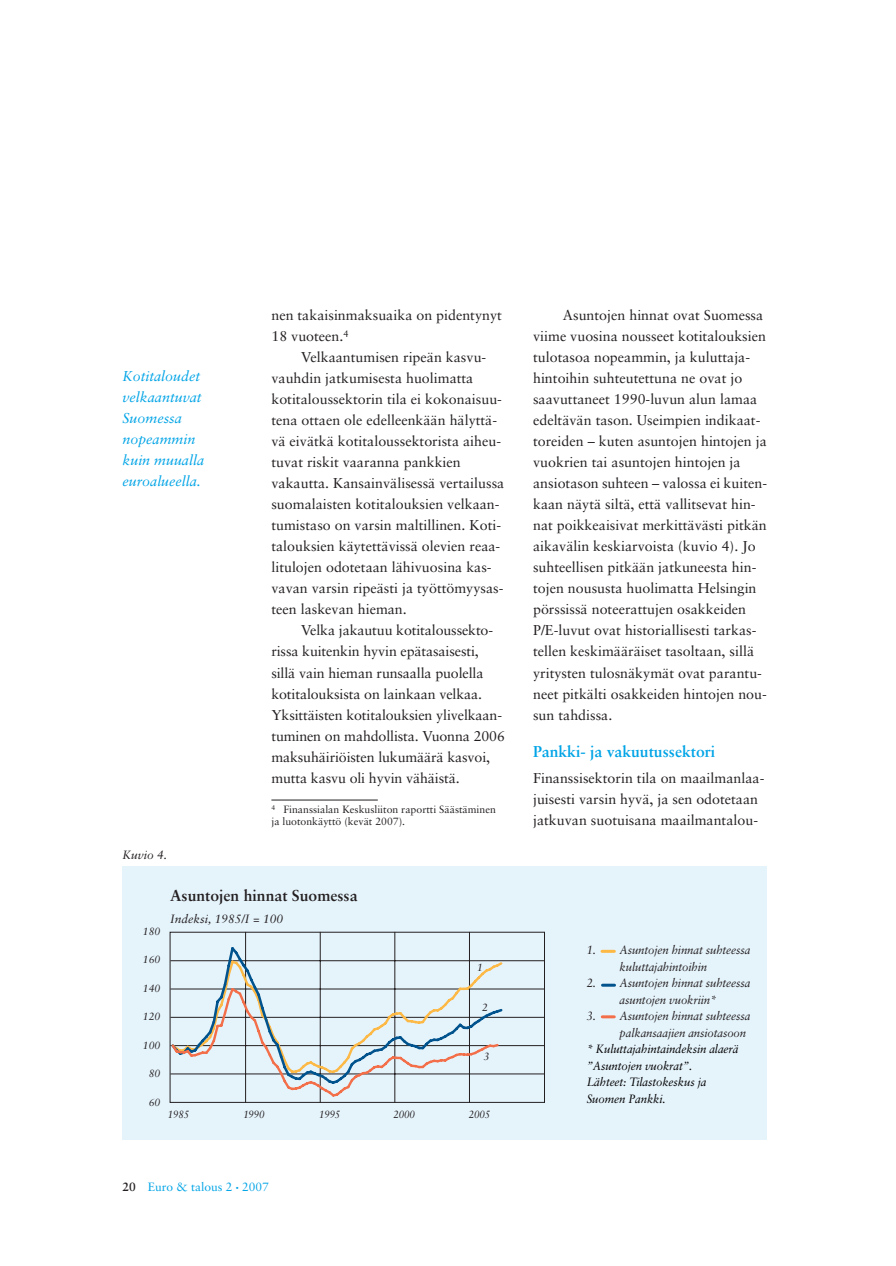
<style>
.page{position:relative;width:896px;height:1266px;background:#fff}
.page>*{position:absolute;margin:0;border:0;box-sizing:border-box;transform-origin:0 0}
.t1{font:700 15.75px "Sabon";color:#00a4e6}
.t2{font:700 15.75px "Sabon";color:#231f20}
.t3{font:14.25px/21px "Sabon";color:#231f20}
.t4{font:italic 14.25px/21px "Sabon";color:#00a4e6}
.t5{font:italic 12px/16.5px "Sabon";letter-spacing:-.01em;color:#231f20;scale:.95 1}
.t6{font:italic 12px "Sabon";letter-spacing:-.01em;color:#000;scale:.95 1}
.t7{font:italic 12px "Sabon";letter-spacing:-.01em;color:#231f20}
.t8{font:12px "Sabon";color:#00a4e6}
.t9{font:10.5px/12px "Sabon";color:#231f20}
.t10{font:italic 10.5px "Sabon";letter-spacing:-.025em;color:#231f20}
.t11{font:italic 10.5px "Sabon";letter-spacing:-.025em;color:#231f20;scale:.94 1}
.s1{font-weight:700;color:#231f20}
.s2{font-size:6px}
</style>
<div class="page">
<hr style="left:271px;top:799px;width:107px;height:1px;background:#231f20">
<div style="left:122px;top:866px;width:645px;height:273px;background:#e5f3fb"></div>
<svg style="left:602px;top:949px;width:12px;height:3px"></svg>
<svg style="left:602px;top:983px;width:12px;height:3px"></svg>
<svg style="left:602px;top:1015px;width:12px;height:3px"></svg>
<hr style="left:171px;top:1073px;width:373px;height:1px;background:#231f20">
<hr style="left:171px;top:1045px;width:373px;height:1px;background:#231f20">
<hr style="left:171px;top:1017px;width:373px;height:1px;background:#231f20">
<hr style="left:171px;top:988px;width:373px;height:1px;background:#231f20">
<hr style="left:171px;top:960px;width:373px;height:1px;background:#231f20">
<hr style="left:245px;top:932px;width:1px;height:170px;background:#231f20">
<hr style="left:320px;top:932px;width:1px;height:170px;background:#231f20">
<hr style="left:394px;top:932px;width:1px;height:170px;background:#231f20">
<hr style="left:469px;top:932px;width:1px;height:170px;background:#231f20">
<svg style="left:169px;top:958px;width:335px;height:140px"></svg>
<p class="t4" style="left:122px;top:367px;width:83px">Kotitaloudet velkaantuvat<br>Suomessa nopeammin kuin muualla euroalueella.</p>
<p class="t7" style="left:122px;top:849px;width:46px">Kuvio 4.</p>
<p class="t3" style="left:271px;top:306px;width:232px">nen takaisinmaksuaika on pidentynyt</p>
<p class="t3" style="left:271px;top:327px;width:79px">18 vuoteen.<sup>4</sup></p>
<p class="t3" style="left:301px;top:348px;width:187px">Velkaantumisen ripeän kasvu-</p>
<p class="t3" style="left:271px;top:369px;width:203px">vauhdin jatkumisesta huolimatta</p>
<p class="t3" style="left:271px;top:390px;width:232px">kotitaloussektorin tila ei kokonaisuu-</p>
<p class="t3" style="left:271px;top:411px;width:227px">tena ottaen ole edelleenkään hälyttä-</p>
<p class="t3" style="left:271px;top:432px;width:231px">vä eivätkä kotitaloussektorista aiheu-</p>
<p class="t3" style="left:271px;top:453px;width:191px">tuvat riskit vaaranna pankkien</p>
<p class="t3" style="left:271px;top:474px;width:234px">vakautta. Kansainvälisessä vertailussa</p>
<p class="t3" style="left:271px;top:495px;width:230px">suomalaisten kotitalouksien velkaan-</p>
<p class="t3" style="left:271px;top:516px;width:231px">tumistaso on varsin maltillinen. Koti-</p>
<p class="t3" style="left:271px;top:537px;width:230px">talouksien käytettävissä olevien reaa-</p>
<p class="t3" style="left:271px;top:558px;width:222px">litulojen odotetaan lähivuosina kas-</p>
<p class="t3" style="left:271px;top:579px;width:233px">vavan varsin ripeästi ja työttömyysas-</p>
<p class="t3" style="left:271px;top:600px;width:137px">teen laskevan hieman.</p>
<p class="t3" style="left:301px;top:621px;width:193px">Velka jakautuu kotitaloussekto-</p>
<p class="t3" style="left:271px;top:642px;width:209px">rissa kuitenkin hyvin epätasaisesti,</p>
<p class="t3" style="left:271px;top:663px;width:213px">sillä vain hieman runsaalla puolella</p>
<p class="t3" style="left:271px;top:684px;width:212px">kotitalouksista on lainkaan velkaa.</p>
<p class="t3" style="left:271px;top:705px;width:232px">Yksittäisten kotitalouksien ylivelkaan-</p>
<p class="t3" style="left:271px;top:726px;width:235px">tuminen on mahdollista. Vuonna 2006</p>
<p class="t3" style="left:271px;top:747px;width:220px">maksuhäiriöisten lukumäärä kasvoi,</p>
<p class="t3" style="left:271px;top:768px;width:190px">mutta kasvu oli hyvin vähäistä.</p>
<p class="t9" style="left:271px;top:804px;width:226px"><sup>4</sup> Finanssialan Keskusliiton raportti Säästäminen ja luotonkäyttö (kevät 2007).</p>
<p class="t10" style="left:143px;top:926px;width:19px">180</p>
<p class="t10" style="left:143px;top:955px;width:19px">160</p>
<p class="t10" style="left:143px;top:983px;width:19px">140</p>
<p class="t10" style="left:143px;top:1012px;width:19px">120</p>
<p class="t10" style="left:143px;top:1040px;width:19px">100</p>
<p class="t10" style="left:149px;top:1069px;width:13px">80</p>
<p class="t10" style="left:149px;top:1097px;width:13px">60</p>
<p class="t2" style="left:170px;top:889px;width:189px">Asuntojen hinnat Suomessa</p>
<p class="t7" style="left:170px;top:914px;width:114px">Indeksi, 1985/I = 100</p>
<p class="t10" style="left:477px;top:963px;width:7px">1</p>
<p class="t10" style="left:482px;top:1003px;width:7px">2</p>
<p class="t10" style="left:483px;top:1051px;width:7px">3</p>
<p class="t11" style="left:168px;top:1109px;width:24px">1985</p>
<p class="t11" style="left:243px;top:1109px;width:24px">1990</p>
<p class="t11" style="left:319px;top:1109px;width:24px">1995</p>
<p class="t11" style="left:393px;top:1109px;width:24px">2000</p>
<p class="t11" style="left:469px;top:1109px;width:24px">2005</p>
<p class="t8" style="left:122px;top:1182px;width:148px"><span class="s1">20</span> Euro &amp; talous 2 <span class="s2">•</span> 2007</p>
<p class="t3" style="left:533px;top:306px;width:235px;text-indent:30px">Asuntojen hinnat ovat Suomessa viime vuosina nousseet kotitalouksien tulotasoa nopeammin, ja kuluttaja&shy;hintoihin suhteutettuna ne ovat jo saavuttaneet 1990-luvun alun lamaa edeltävän tason. Useimpien indikaat&shy;toreiden – kuten asuntojen hintojen ja vuokrien tai asuntojen hintojen ja ansiotason suhteen – valossa ei kuiten&shy;kaan näytä siltä, että vallitsevat hin&shy;nat poikkeaisivat merkittävästi pitkän aikavälin keskiarvoista (kuvio 4). Jo suhteellisen pitkään jatkuneesta hin&shy;tojen noususta huolimatta Helsingin pörssissä noteerattujen osakkeiden P/E-luvut ovat historiallisesti tarkas&shy;tellen keskimääräiset tasoltaan, sillä yritysten tulosnäkymät ovat parantu&shy;neet pitkälti osakkeiden hintojen nou&shy;sun tahdissa.</p>
<p class="t1" style="left:533px;top:745px;width:184px">Pankki- ja vakuutussektori</p>
<p class="t3" style="left:533px;top:768px;width:233px">Finanssisektorin tila on maailmanlaa&shy;juisesti varsin hyvä, ja sen odotetaan jatkuvan suotuisana maailmantalou-</p>
<p class="t5" style="left:619px;top:943px;width:139px;text-indent:-33px">1. Asuntojen hinnat suhteessa kuluttajahintoihin</p>
<p class="t5" style="left:586px;top:976px;width:174px;text-align:center">2. Asuntojen hinnat suhteessa asuntojen vuokriin*</p>
<p class="t5" style="left:586px;top:1009px;width:174px">3. Asuntojen hinnat suhteessa</p>
<p class="t5" style="left:619px;top:1025px;width:135px">palkansaajien ansiotasoon</p>
<p class="t6" style="left:586px;top:1044px;width:161px">* Kuluttajahintaindeksin alaerä</p>
<p class="t6" style="left:586px;top:1060px;width:113px">”Asuntojen vuokrat”.</p>
<p class="t6" style="left:586px;top:1077px;width:128px">Lähteet: Tilastokeskus ja</p>
<p class="t6" style="left:586px;top:1093px;width:85px">Suomen Pankki.</p>
</div>
